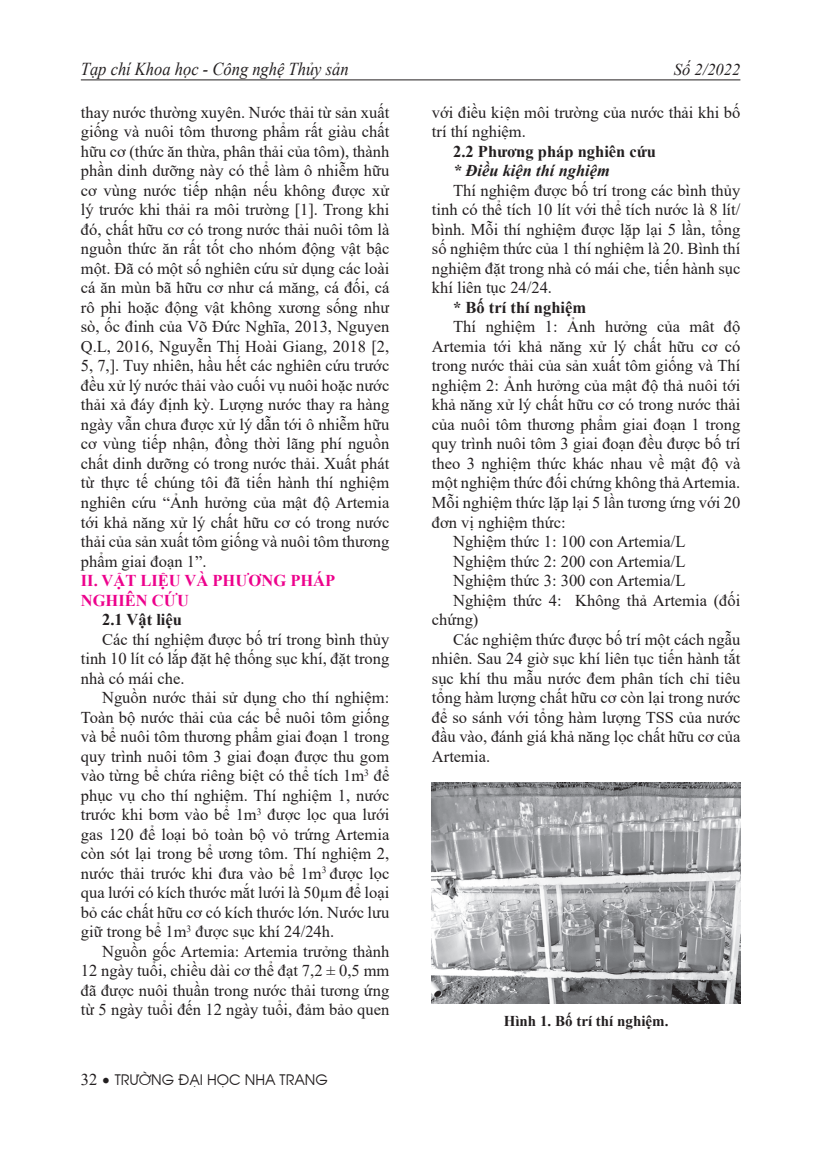
<style>
.page{position:relative;width:817px;height:1157px;background:#fff}
.page>*{position:absolute;margin:0;border:0;box-sizing:border-box;transform-origin:0 0}
.t1{font:italic 18.15px "Times New Roman";color:#231f20;scale:.91 1}
.t2{font:16.5px/19.5px "Times New Roman";color:#231f20;text-align:justify}
.t3{font:700 16.5px "Times New Roman";color:#231f20}
.t4{font:700 16.5px/19.5px "Times New Roman";color:#ed028c}
.t5{font:italic 700 16.5px "Times New Roman";color:#231f20}
.t6{font:italic 16.5px "Times New Roman";color:#231f20}
.t7{font:700 15px "Times New Roman";color:#231f20}
.t8{font:14.25px "Avant Garde";color:#231f20}
.s1{font-family:"Times New Roman";font-size:16.5px}
.s2{font-size:15px}
</style>
<div class="page">
<hr style="left:81px;top:79px;width:659px;height:1px;background:#231f20">
<img style="left:432px;top:782px;width:308px;height:221px">
<p class="t1" style="left:81px;top:57px;width:296px">Tạp chí Khoa học - Công nghệ Thủy sản</p>
<p class="t6" style="left:673px;top:58px;width:68px">Số 2/2022</p>
<p class="t2" style="left:81px;top:102px;width:310px">thay nước thường xuyên. Nước thải từ sản xuất giống và nuôi tôm thương phẩm rất giàu chất hữu cơ (thức ăn thừa, phân thải của tôm), thành phần dinh dưỡng này có thể làm ô nhiễm hữu cơ vùng nước tiếp nhận nếu không được xử lý trước khi thải ra môi trường [1]. Trong khi đó, chất hữu cơ có trong nước thải nuôi tôm là nguồn thức ăn rất tốt cho nhóm động vật bậc một. Đã có một số nghiên cứu sử dụng các loài cá ăn mùn bã hữu cơ như cá măng, cá đối, cá rô phi hoặc động vật không xương sống như sò, ốc đinh của Võ Đức Nghĩa, 2013, Nguyen Q.L, 2016, Nguyễn Thị Hoài Giang, 2018 [2, 5, 7,]. Tuy nhiên, hầu hết các nghiên cứu trước đều xử lý nước thải vào cuối vụ nuôi hoặc nước thải xả đáy định kỳ. Lượng nước thay ra hàng ngày vẫn chưa được xử lý dẫn tới ô nhiễm hữu cơ vùng tiếp nhận, đồng thời lãng phí nguồn chất dinh dưỡng có trong nước thải. Xuất phát từ thực tế chúng tôi đã tiến hành thí nghiệm nghiên cứu “Ảnh hưởng của mật độ Artemia tới khả năng xử lý chất hữu cơ có trong nước thải của sản xuất tôm giống và nuôi tôm thương phẩm giai đoạn 1”.</p>
<p class="t4" style="left:81px;top:570px;width:256px">II. VẬT LIỆU VÀ PHƯƠNG PHÁP<br>NGHIÊN CỨU</p>
<p class="t3" style="left:102px;top:607px;width:81px">2.1 Vật liệu</p>
<p class="t2" style="left:81px;top:629px;width:310px;text-indent:21px">Các thí nghiệm được bố trí trong bình thủy tinh 10 lít có lắp đặt hệ thống sục khí, đặt trong nhà có mái che.</p>
<p class="t2" style="left:81px;top:687px;width:310px;text-indent:21px">Nguồn nước thải sử dụng cho thí nghiệm:<br>Toàn bộ nước thải của các bể nuôi tôm giống và bể nuôi tôm thương phẩm giai đoạn 1 trong quy trình nuôi tôm 3 giai đoạn được thu gom vào từng bể chứa riêng biệt có thể tích 1m<sup>3</sup> để phục vụ cho thí nghiệm. Thí nghiệm 1, nước trước khi bơm vào bể 1m<sup>3</sup> được lọc qua lưới gas 120 để loại bỏ toàn bộ vỏ trứng Artemia còn sót lại trong bể ương tôm. Thí nghiệm 2, nước thải trước khi đưa vào bể 1m<sup>3</sup> được lọc qua lưới có kích thước mắt lưới là 50µm để loại bỏ các chất hữu cơ có kích thước lớn. Nước lưu giữ trong bể 1m<sup>3</sup> được sục khí 24/24h.</p>
<p class="t2" style="left:81px;top:940px;width:310px;text-indent:21px">Nguồn gốc Artemia: Artemia trưởng thành 12 ngày tuổi, chiều dài cơ thể đạt 7,2 ± 0,5 mm đã được nuôi thuần trong nước thải tương ứng từ 5 ngày tuổi đến 12 ngày tuổi, đảm bảo quen</p>
<p class="t2" style="left:432px;top:102px;width:310px">với điều kiện môi trường của nước thải khi bố trí thí nghiệm.</p>
<p class="t3" style="left:453px;top:139px;width:204px">2.2 Phương pháp nghiên cứu</p>
<p class="t5" style="left:453px;top:159px;width:158px">* Điều kiện thí nghiệm</p>
<p class="t2" style="left:432px;top:180px;width:310px;text-indent:21px">Thí nghiệm được bố trí trong các bình thủy tinh có thể tích 10 lít với thể tích nước là 8 lít/ bình. Mỗi thí nghiệm được lặp lại 5 lần, tổng số nghiệm thức của 1 thí nghiệm là 20. Bình thí nghiệm đặt trong nhà có mái che, tiến hành sục khí liên tục 24/24.</p>
<p class="t3" style="left:453px;top:295px;width:134px">* Bố trí thí nghiệm</p>
<p class="t2" style="left:453px;top:316px;width:289px">Thí nghiệm 1: Ảnh hưởng của mât độ</p>
<p class="t2" style="left:432px;top:336px;width:310px">Artemia tới khả năng xử lý chất hữu cơ có</p>
<p class="t2" style="left:432px;top:355px;width:310px">trong nước thải của sản xuất tôm giống và Thí</p>
<p class="t2" style="left:432px;top:375px;width:310px">nghiệm 2: Ảnh hưởng của mật độ thả nuôi tới</p>
<p class="t2" style="left:432px;top:394px;width:310px">khả năng xử lý chất hữu cơ có trong nước thải</p>
<p class="t2" style="left:432px;top:414px;width:310px">của nuôi tôm thương phẩm giai đoạn 1 trong</p>
<p class="t2" style="left:432px;top:433px;width:310px">quy trình nuôi tôm 3 giai đoạn đều được bố trí</p>
<p class="t2" style="left:432px;top:453px;width:310px">theo 3 nghiệm thức khác nhau về mật độ và</p>
<p class="t2" style="left:432px;top:473px;width:310px">một nghiệm thức đối chứng không thả Artemia.</p>
<p class="t2" style="left:432px;top:492px;width:310px">Mỗi nghiệm thức lặp lại 5 lần tương ứng với 20</p>
<p class="t2" style="left:432px;top:512px;width:135px">đơn vị nghiệm thức:</p>
<p class="t2" style="left:453px;top:531px;width:234px">Nghiệm thức 1: 100 con Artemia/L</p>
<p class="t2" style="left:453px;top:551px;width:234px">Nghiệm thức 2: 200 con Artemia/L</p>
<p class="t2" style="left:453px;top:570px;width:234px">Nghiệm thức 3: 300 con Artemia/L</p>
<p class="t2" style="left:453px;top:590px;width:289px">Nghiệm thức 4: Không thả Artemia (đối</p>
<p class="t2" style="left:432px;top:609px;width:48px">chứng)</p>
<p class="t2" style="left:453px;top:629px;width:289px">Các nghiệm thức được bố trí một cách ngẫu</p>
<p class="t2" style="left:432px;top:648px;width:310px">nhiên. Sau 24 giờ sục khí liên tục tiến hành tắt</p>
<p class="t2" style="left:432px;top:668px;width:310px">sục khí thu mẫu nước đem phân tích chỉ tiêu</p>
<p class="t2" style="left:432px;top:687px;width:310px">tổng hàm lượng chất hữu cơ còn lại trong nước</p>
<p class="t2" style="left:432px;top:707px;width:310px">để so sánh với tổng hàm lượng TSS của nước</p>
<p class="t2" style="left:432px;top:726px;width:310px">đầu vào, đánh giá khả năng lọc chất hữu cơ của</p>
<p class="t2" style="left:432px;top:746px;width:60px">Artemia.</p>
<p class="t7" style="left:503px;top:1009px;width:166px">Hình 1. Bố trí thí nghiệm.</p>
<p class="t8" style="left:81px;top:1069px;width:248px"><span class="s1">32</span> <span class="s2">•</span> TRƯỜNG ĐẠI HỌC NHA TRANG</p>
</div>
